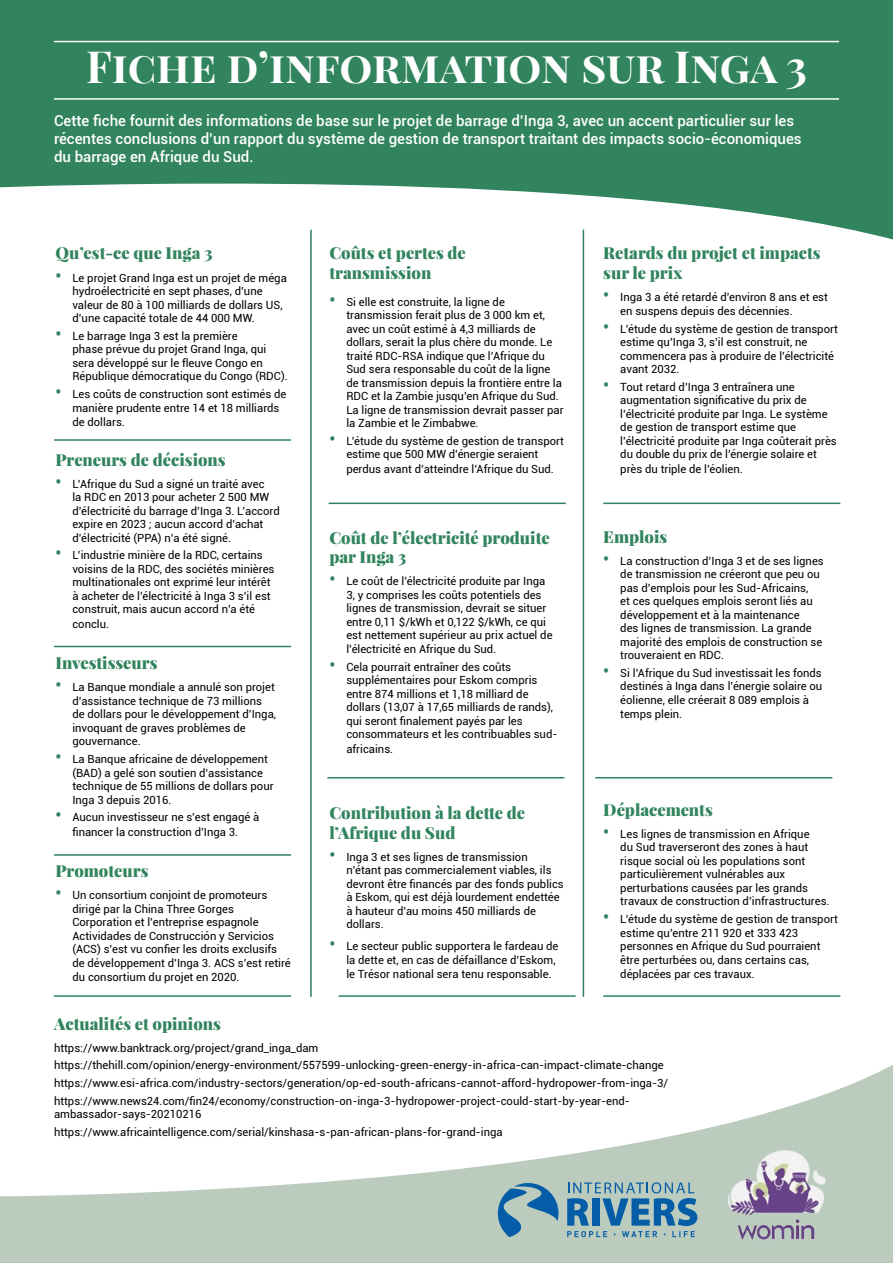
<style>
.page{position:relative;width:893px;height:1263px;background:#fff}
.page>*{position:absolute;margin:0;border:0;box-sizing:border-box;transform-origin:0 0}
.t1{font:700 43.5px "Playfair Display SC";color:#fff}
.t2{font:900 16.5px/19.8px "Playfair Display";color:#31845d}
.t3{font:500 15px/18px "Roboto";color:#fff}
.t4{font:11.25px/13.5px "Roboto";color:#000}
.s1{font-weight:700;font-size:16.5px;color:#31845d}
</style>
<div class="page">
<svg style="left:0;top:1065px;width:893px;height:198px"></svg>
<svg style="left:498px;top:1183px;width:60px;height:54px;background:#76a2b5"></svg>
<svg style="left:567px;top:1182px;width:130px;height:55px;background:#729fb5"></svg>
<img style="left:724px;top:1148px;width:105px;height:95px">
<svg style="left:0;top:0;width:893px;height:249px;fill:#31845d"></svg>
<hr style="left:54px;top:98px;width:785px;height:2px;background:#fff">
<hr style="left:54px;top:41px;width:785px;height:1px;background:#fff">
<hr style="left:54px;top:439px;width:237px;height:2px;background:#31845d">
<hr style="left:310px;top:230px;width:2px;height:767px;background:#31845d">
<hr style="left:54px;top:646px;width:237px;height:1px;background:#31845d">
<hr style="left:54px;top:854px;width:237px;height:2px;background:#31845d">
<hr style="left:54px;top:995px;width:237px;height:2px;background:#31845d">
<hr style="left:329px;top:503px;width:237px;height:1px;background:#31845d">
<hr style="left:339px;top:995px;width:237px;height:2px;background:#31845d">
<hr style="left:603px;top:995px;width:237px;height:2px;background:#31845d">
<hr style="left:595px;top:777px;width:237px;height:1px;background:#31845d">
<hr style="left:603px;top:503px;width:237px;height:1px;background:#31845d">
<hr style="left:327px;top:777px;width:237px;height:1px;background:#31845d">
<hr style="left:583px;top:230px;width:1px;height:767px;background:#31845d">
<h1 class="t1" style="left:86px;top:50px;width:722px">Fiche d’information sur Inga 3</h1>
<p class="t3" style="left:54px;top:111px;width:749px">Cette fiche fournit des informations de base sur le projet de barrage d’Inga 3, avec un accent particulier sur les récentes conclusions d’un rapport du système de gestion de transport traitant des impacts socio-économiques du barrage en Afrique du Sud.</p>
<h2 class="t2" style="left:55px;top:244px;width:159px">Qu’est-ce que Inga 3</h2>
<p class="t4" style="left:72px;top:271px;width:216px;text-indent:-17px"><span class="s1">•</span> Le projet Grand Inga est un projet de méga hydroélectricité en sept phases, d’une valeur de 80 à 100 milliards de dollars US, d’une capacité totale de 44 000 MW.</p>
<p class="t4" style="left:72px;top:330px;width:217px;text-indent:-17px"><span class="s1">•</span> Le barrage Inga 3 est la première<br>phase prévue du projet Grand Inga, qui sera développé sur le fleuve Congo en République démocratique du Congo (RDC).</p>
<p class="t4" style="left:72px;top:388px;width:216px;line-height:14px;text-indent:-17px"><span class="s1">•</span> Les coûts de construction sont estimés de manière prudente entre 14 et 18 milliards de dollars.</p>
<h2 class="t2" style="left:55px;top:450px;width:172px">Preneurs de décisions</h2>
<p class="t4" style="left:72px;top:477px;width:209px;text-indent:-17px"><span class="s1">•</span> L’Afrique du Sud a signé un traité avec<br>la RDC en 2013 pour acheter 2 500 MW d’électricité du barrage d’Inga 3. L’accord expire en 2023 ; aucun accord d’achat d’électricité (PPA) n’a été signé.</p>
<p class="t4" style="left:72px;top:549px;width:204px;text-indent:-17px"><span class="s1">•</span> L’industrie minière de la RDC, certains voisins de la RDC, des sociétés minières multinationales ont exprimé leur intérêt à acheter de l’électricité à Inga 3 s’il est construit, mais aucun accord n’a été conclu.</p>
<h2 class="t2" style="left:55px;top:654px;width:104px">Investisseurs</h2>
<p class="t4" style="left:72px;top:681px;width:205px;text-indent:-17px"><span class="s1">•</span> La Banque mondiale a annulé son projet d’assistance technique de 73 millions de dollars pour le développement d’Inga, invoquant de graves problèmes de gouvernance.</p>
<p class="t4" style="left:72px;top:753px;width:203px;text-indent:-17px"><span class="s1">•</span> La Banque africaine de développement (BAD) a gelé son soutien d’assistance technique de 55 millions de dollars pour Inga 3 depuis 2016.</p>
<p class="t4" style="left:55px;top:811px;width:205px;line-height:14.4px;text-align:center"><span class="s1">•</span> Aucun investisseur ne s’est engagé à financer la construction d’Inga 3.</p>
<h2 class="t2" style="left:55px;top:862px;width:95px">Promoteurs</h2>
<p class="t4" style="left:72px;top:889px;width:220px;text-indent:-17px"><span class="s1">•</span> Un consortium conjoint de promoteurs dirigé par la China Three Gorges Corporation et l’entreprise espagnole Actividades de Construcción y Servicios (ACS) s’est vu confier les droits exclusifs de développement d’Inga 3. ACS s’est retiré du consortium du projet en 2020.</p>
<h2 class="t2" style="left:329px;top:244px;width:138px">Coûts et pertes de transmission</h2>
<p class="t4" style="left:346px;top:295px;width:219px;text-indent:-17px"><span class="s1">•</span> Si elle est construite, la ligne de transmission ferait plus de 3 000 km et, avec un coût estimé à 4,3 milliards de dollars, serait la plus chère du monde. Le traité RDC-RSA indique que l’Afrique du Sud sera responsable du coût de la ligne de transmission depuis la frontière entre la RDC et la Zambie jusqu’en Afrique du Sud.<br>La ligne de transmission devrait passer par la Zambie et le Zimbabwe.</p>
<p class="t4" style="left:346px;top:434px;width:219px;line-height:14px;text-indent:-17px"><span class="s1">•</span> L’étude du système de gestion de transport estime que 500 MW d’énergie seraient perdus avant d’atteindre l’Afrique du Sud.</p>
<h2 class="t2" style="left:329px;top:528px;width:222px">Coût de l’électricité produite par Inga 3</h2>
<p class="t4" style="left:346px;top:575px;width:208px;text-indent:-17px"><span class="s1">•</span> Le coût de l’électricité produite par Inga 3, y comprises les coûts potentiels des lignes de transmission, devrait se situer entre 0,11 $/kWh et 0,122 $/kWh, ce qui est nettement supérieur au prix actuel de l’électricité en Afrique du Sud.</p>
<p class="t4" style="left:346px;top:660px;width:213px;text-indent:-17px"><span class="s1">•</span> Cela pourrait entraîner des coûts supplémentaires pour Eskom compris entre 874 millions et 1,18 milliard de dollars (13,07 à 17,65 milliards de rands), qui seront finalement payés par les consommateurs et les contribuables sud&shy;africains.</p>
<h2 class="t2" style="left:329px;top:804px;width:197px">Contribution à la dette de l’Afrique du Sud</h2>
<p class="t4" style="left:346px;top:851px;width:219px;text-indent:-17px"><span class="s1">•</span> Inga 3 et ses lignes de transmission n’étant pas commercialement viables, ils devront être financés par des fonds publics à Eskom, qui est déjà lourdement endettée à hauteur d’au moins 450 milliards de dollars.</p>
<p class="t4" style="left:346px;top:940px;width:214px;line-height:14px;text-indent:-17px"><span class="s1">•</span> Le secteur public supportera le fardeau de la dette et, en cas de défaillance d’Eskom, le Trésor national sera tenu responsable.</p>
<h2 class="t2" style="left:603px;top:244px;width:219px">Retards du projet et impacts sur le prix</h2>
<p class="t4" style="left:620px;top:291px;width:209px;text-indent:-17px"><span class="s1">•</span> Inga 3 a été retardé d’environ 8 ans et est en suspens depuis des décennies.</p>
<p class="t4" style="left:620px;top:322px;width:219px;text-indent:-17px"><span class="s1">•</span> L’étude du système de gestion de transport estime qu’Inga 3, s’il est construit, ne commencera pas à produire de l’électricité avant 2032.</p>
<p class="t4" style="left:620px;top:381px;width:218px;text-indent:-17px"><span class="s1">•</span> Tout retard d’Inga 3 entraînera une augmentation significative du prix de l’électricité produite par Inga. Le système de gestion de transport estime que l’électricité produite par Inga coûterait près du double du prix de l’énergie solaire et près du triple de l’éolien.</p>
<h2 class="t2" style="left:603px;top:527px;width:65px">Emplois</h2>
<p class="t4" style="left:620px;top:554px;width:205px;text-indent:-17px"><span class="s1">•</span> La construction d’Inga 3 et de ses lignes de transmission ne créeront que peu ou pas d’emplois pour les Sud-Africains,<br>et ces quelques emplois seront liés au développement et à la maintenance<br>des lignes de transmission. La grande majorité des emplois de construction se trouveraient en RDC.</p>
<p class="t4" style="left:620px;top:667px;width:204px;text-indent:-17px"><span class="s1">•</span> Si l’Afrique du Sud investissait les fonds destinés à Inga dans l’énergie solaire ou éolienne, elle créerait 8 089 emplois à temps plein.</p>
<h2 class="t2" style="left:603px;top:801px;width:111px">Déplacements</h2>
<p class="t4" style="left:620px;top:828px;width:211px;text-indent:-17px"><span class="s1">•</span> Les lignes de transmission en Afrique<br>du Sud traverseront des zones à haut risque social où les populations sont particulièrement vulnérables aux perturbations causées par les grands travaux de construction d’infrastructures.</p>
<p class="t4" style="left:620px;top:913px;width:219px;text-indent:-17px"><span class="s1">•</span> L’étude du système de gestion de transport estime qu’entre 211 920 et 333 423 personnes en Afrique du Sud pourraient être perturbées ou, dans certains cas, déplacées par ces travaux.</p>
<h2 class="t2" style="left:54px;top:1014px;width:168px">Actualités et opinions</h2>
<p class="t4" style="left:54px;top:1039px;width:616px;line-height:17.7px">https://www.banktrack.org/project/grand_inga_dam https://thehill.com/opinion/energy-environment/557599-unlocking-green-energy-in-africa-can-impact-climate-change https://www.esi-africa.com/industry-sectors/generation/op-ed-south-africans-cannot-afford-hydropower-from-inga-3/ https://www.news24.com/fin24/economy/construction-on-inga-3-hydropower-project-could-start-by-year-end-</p>
<p class="t4" style="left:54px;top:1106px;width:450px;line-height:17.7px">ambassador-says-20210216 https://www.africaintelligence.com/serial/kinshasa-s-pan-african-plans-for-grand-inga</p>
</div>
